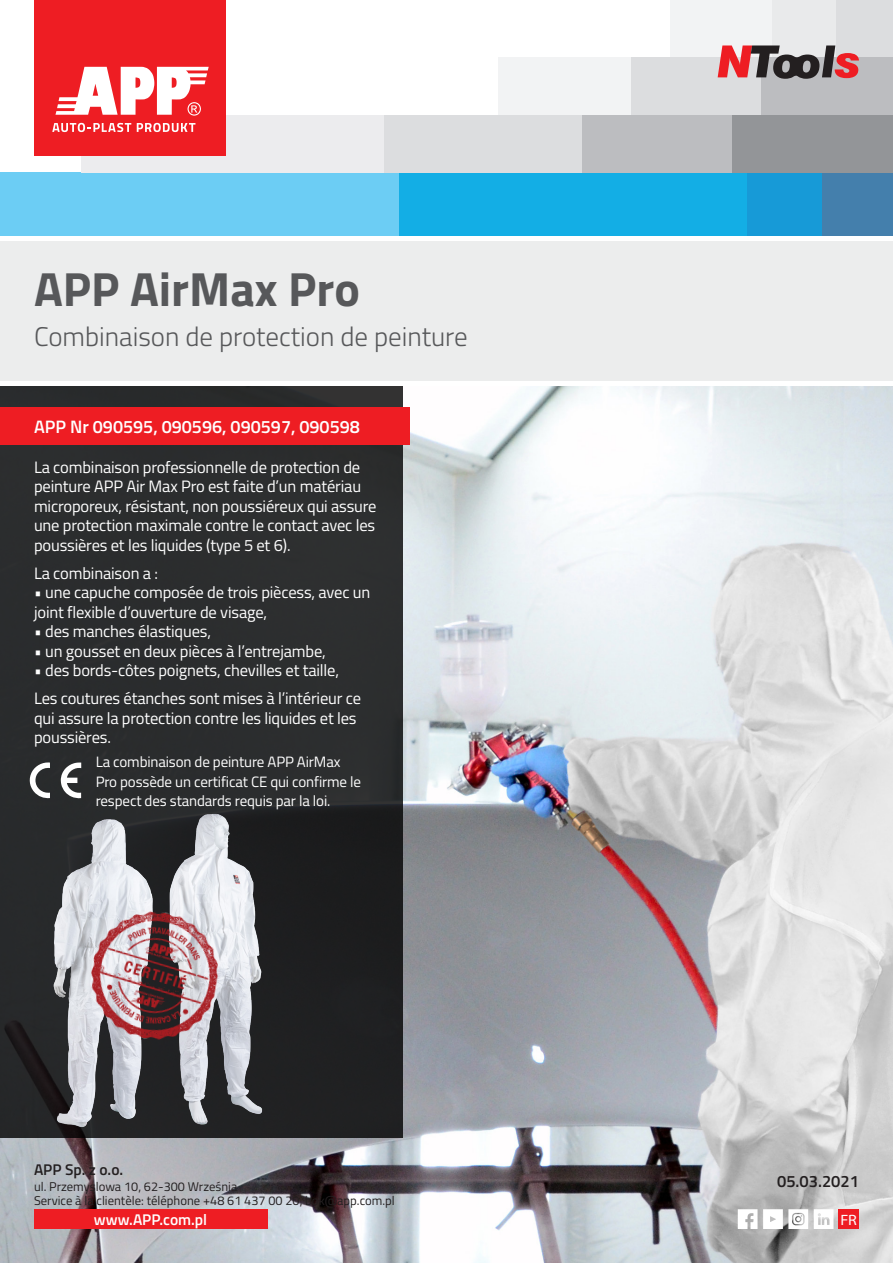
<style>
.page{position:relative;width:893px;height:1263px;background:#fff}
.page>*{position:absolute;margin:0;border:0;box-sizing:border-box;transform-origin:0 0}
.t1{font:700 48px "Titillium";color:#57585a}
.t2{font:300 27px "Titillium";color:#57585a}
.t3{font:600 18px "Titillium";color:#fff}
.t4{font:16.5px/19.5px "Titillium";letter-spacing:-.01em;color:#fff}
.t5{font:600 16.5px "Titillium";color:#231f20}
.t6{font:600 15.45px "Titillium";color:#fff}
.t7{font:600 15.45px "Titillium";color:#231f20}
.t8{font:15px/19.5px "Titillium";letter-spacing:-.01em;color:#fff}
.t9{font:semi-expanded 15px "Myriad Pro";color:#fff}
.t10{font:12.75px "Titillium";color:#231f20}
</style>
<div class="page">
<div style="left:727px;top:172px;width:97px;height:64px;background:#179ad7"></div>
<div style="left:398px;top:172px;width:348px;height:64px;background:#13aee5"></div>
<div style="left:0;top:172px;width:399px;height:64px;background:#6ccdf4"></div>
<div style="left:830px;top:0;width:63px;height:57px;background:#dcdddf"></div>
<div style="left:746px;top:0;width:90px;height:57px;background:#e9eaeb"></div>
<div style="left:670px;top:0;width:101px;height:57px;background:#f2f3f4"></div>
<div style="left:761px;top:57px;width:132px;height:58px;background:#bcbdc0"></div>
<div style="left:629px;top:57px;width:132px;height:58px;background:#dcdddf"></div>
<div style="left:499px;top:57px;width:132px;height:58px;background:#f2f3f4"></div>
<div style="left:822px;top:172px;width:71px;height:64px;background:#447fac"></div>
<div style="left:732px;top:115px;width:161px;height:57px;background:#939598"></div>
<div style="left:383px;top:115px;width:205px;height:57px;background:#dcdddf"></div>
<div style="left:81px;top:115px;width:302px;height:57px;background:#ececee"></div>
<div style="left:583px;top:115px;width:149px;height:57px;background:#bcbdc0"></div>
<div style="left:35px;top:0;width:191px;height:156px;background:#ee1d23"></div>
<svg style="left:52px;top:123px;width:79px;height:9px"></svg>
<svg style="left:137px;top:123px;width:58px;height:9px"></svg>
<svg style="left:55px;top:67px;width:154px;height:49px"></svg>
<img style="left:0;top:386px;width:893px;height:877px">
<div style="left:0;top:386px;width:403px;height:751px;background:linear-gradient(to right,#2d2d2f,#272828)"></div>
<div style="left:0;top:236px;width:893px;height:146px;background:#eceded"></div>
<hr style="left:0;top:236px;width:893px;height:4px;background:#fff">
<svg style="left:718px;top:45px;width:141px;height:34px"></svg>
<svg style="left:738px;top:1209px;width:19px;height:20px"></svg>
<svg style="left:763px;top:1209px;width:45px;height:20px"></svg>
<svg style="left:814px;top:1209px;width:19px;height:20px"></svg>
<div style="left:34px;top:1209px;width:233px;height:20px;background:#ee1d23"></div>
<div style="left:838px;top:1209px;width:21px;height:20px;background:#ee1d23"></div>
<div style="left:0;top:407px;width:409px;height:37px;background:#ee1d23"></div>
<img style="left:30px;top:804px;width:129px;height:328px">
<img style="left:159px;top:799px;width:117px;height:335px">
<img style="left:68px;top:890px;width:175px;height:175px">
<svg style="left:61px;top:762px;width:20px;height:36px"></svg>
<svg style="left:28px;top:762px;width:22px;height:36px"></svg>
<p class="t1" style="left:34px;top:252px;width:327px">APP AirMax Pro</p>
<p class="t2" style="left:34px;top:317px;width:435px">Combinaison de protection de peinture</p>
<p class="t3" style="left:34px;top:413px;width:327px">APP Nr 090595, 090596, 090597, 090598</p>
<p class="t4" style="left:34px;top:456px;width:344px">La combinaison professionnelle de protection de peinture APP Air Max Pro est faite d’un matériau microporeux, résistant, non poussiéreux qui assure une protection maximale contre le contact avec les poussières et les liquides (type 5 et 6).</p>
<p class="t4" style="left:34px;top:562px;width:125px">La combinaison a :</p>
<p class="t4" style="left:34px;top:582px;width:338px">• une capuche composée de trois piècess, avec un joint flexible d’ouverture de visage,</p>
<p class="t4" style="left:34px;top:621px;width:179px">• des manches élastiques,</p>
<p class="t4" style="left:34px;top:640px;width:293px">• un gousset en deux pièces à l’entrejambe,</p>
<p class="t4" style="left:34px;top:660px;width:307px">• des bords-côtes poignets, chevilles et taille,</p>
<p class="t4" style="left:34px;top:688px;width:329px">Les coutures étanches sont mises à l’intérieur ce qui assure la protection contre les liquides et les poussières.</p>
<p class="t8" style="left:96px;top:751px;width:267px">La combinaison de peinture APP AirMax<br>Pro possède un certificat CE qui confirme le respect des standards requis par la loi.</p>
<p class="t7" style="left:34px;top:1158px;width:91px">APP Sp. z o.o.</p>
<p class="t10" style="left:34px;top:1177px;width:205px">ul. Przemyslowa 10, 62-300 Września</p>
<p class="t10" style="left:34px;top:1191px;width:362px">Service à la clientèle: téléphone +48 61 437 00 20, bok@app.com.pl</p>
<p class="t6" style="left:94px;top:1208px;width:115px">www.APP.com.pl</p>
<p class="t9" style="left:840px;top:1210px;width:18px">FR</p>
<p class="t5" style="left:777px;top:1169px;width:83px">05.03.2021</p>
</div>
